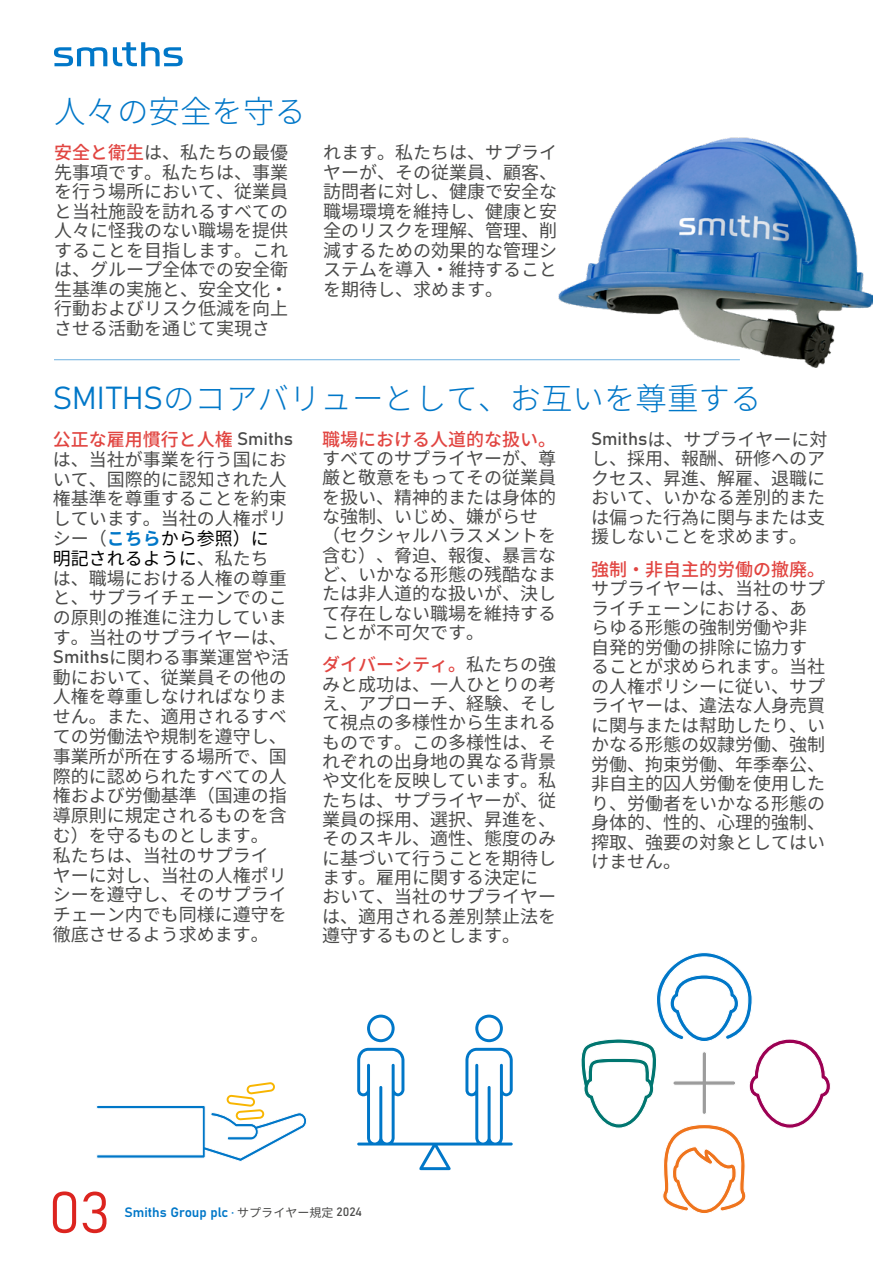
<style>
.page{position:relative;width:893px;height:1263px;background:#fff}
.page>*{position:absolute;margin:0;border:0;box-sizing:border-box;transform-origin:0 0}
.t1{font:57.45px "Bahnschrift";color:#dc241f}
.t2{font:300 31.5px "Noto Sans CJ Kjp";color:#0077c8}
.t3{font:18px/19.5px "Noto Sans CJ Kjp";color:#4a4a49}
.t4{font:500 18px "Noto Sans CJ Kjp";color:#e14541}
.t5{font:13.5px "Bahnschrift";color:#0077c8}
.s1{font-weight:500;color:#e14541}
.s2{font-family:"Bahnschrift";font-weight:400}
.s3{font-family:"Bahnschrift"}
.s4{font-weight:700;color:#0077c8}
.s5{color:#000}
.s6{font-size:12px}
.s7{font-family:"Noto Sans CJ Kjp";font-size:12px;color:#4a4a49}
.s8{font-size:12px;color:#4a4a49}
</style>
<div class="page">
<svg style="left:54px;top:47px;width:53px;height:19px"></svg>
<svg style="left:113px;top:42px;width:70px;height:24px"></svg>
<hr style="left:54px;top:359px;width:686px;height:1px;background:#0077c8">
<img style="left:559px;top:137px;width:314px;height:231px">
<svg style="left:357px;top:1014px;width:156px;height:157px"></svg>
<svg style="left:581px;top:952px;width:250px;height:261px"></svg>
<svg style="left:96px;top:1082px;width:211px;height:80px"></svg>
<h2 class="t2" style="left:54px;top:94px;width:253px">人々の安全を守る</h2>
<p class="t3" style="left:54px;top:143px;width:235px;text-align:justify"><span class="s1">安全と衛生</span>は、私たちの最優先事項です。私たちは、事業を行う場所において、従業員と当社施設を訪れるすべての人々に怪我のない職場を提供することを目指します。これは、グループ全体での安全衛生基準の実施と、安全文化・行動およびリスク低減を向上させる活動を通じて実現さ</p>
<p class="t3" style="left:323px;top:143px;width:235px;text-align:justify">れます。私たちは、サプライヤーが、その従業員、顧客、訪問者に対し、健康で安全な職場環境を維持し、健康と安全のリスクを理解、管理、削減するための効果的な管理システムを導入・維持することを期待し、求めます。</p>
<h2 class="t2" style="left:53px;top:380px;width:710px"><span class="s2">SMITHS</span>のコアバリューとして、お互いを尊重する</h2>
<p class="t3" style="left:53px;top:430px;width:242px"><span class="s1">公正な雇用慣行と人権</span> <span class="s3">Smiths</span>は、当社が事業を行う国において、国際的に認知された人権基準を尊重することを約束しています。当社の人権ポリシー（<span class="s4">こちら</span><span class="s5">から参照）に<br>明記されるように</span>、私たち<br>は、職場における人権の尊重と、サプライチェーンでのこの原則の推進に注力しています。当社のサプライヤーは、<br><span class="s3">Smiths</span>に関わる事業運営や活動において、従業員その他の人権を尊重しなければなりません。また、適用されるすべての労働法や規制を遵守し、事業所が所在する場所で、国際的に認められたすべての人権および労働基準（国連の指導原則に規定されるものを含む）を守るものとします。<br>私たちは、当社のサプライ<br>ヤーに対し、当社の人権ポリシーを遵守し、そのサプライチェーン内でも同様に遵守を徹底させるよう求めます。</p>
<p class="t4" style="left:322px;top:429px;width:236px">職場における人道的な扱い。</p>
<p class="t3" style="left:322px;top:449px;width:236px">すべてのサプライヤーが、尊厳と敬意をもってその従業員を扱い、精神的または身体的な強制、いじめ、嫌がらせ（セクシャルハラスメントを含む）、脅迫、報復、暴言など、いかなる形態の残酷なまたは非人道的な扱いが、決して存在しない職場を維持することが不可欠です。</p>
<p class="t3" style="left:322px;top:655px;width:236px"><span class="s1">ダイバーシティ。</span>私たちの強みと成功は、一人ひとりの考え、アプローチ、経験、そして視点の多様性から生まれるものです。この多様性は、それぞれの出身地の異なる背景や文化を反映しています。私たちは、サプライヤーが、従業員の採用、選択、昇進を、そのスキル、適性、態度のみに基づいて行うことを期待します。雇用に関する決定において、当社のサプライヤーは、適用される差別禁止法を遵守するものとします。</p>
<p class="t3" style="left:591px;top:430px;width:238px"><span class="s3">Smiths</span>は、サプライヤーに対し、採用、報酬、研修へのアクセス、昇進、解雇、退職において、いかなる差別的または偏った行為に関与または支援しないことを求めます。</p>
<p class="t4" style="left:591px;top:559px;width:235px">強制・非自主的労働の撤廃。</p>
<p class="t3" style="left:591px;top:579px;width:235px">サプライヤーは、当社のサプライチェーンにおける、あらゆる形態の強制労働や非自発的労働の排除に協力することが求められます。当社の人権ポリシーに従い、サプライヤーは、違法な人身売買に関与または幇助したり、いかなる形態の奴隷労働、強制労働、拘束労働、年季奉公、非自主的囚人労働を使用したり、労働者をいかなる形態の身体的、性的、心理的強制、搾取、強要の対象としてはいけません。</p>
<h1 class="t1" style="left:49px;top:1169px;width:63px">03</h1>
<p class="t5" style="left:124px;top:1202px;width:239px">Smiths Group plc <span class="s6">·</span> <span class="s7">サプライヤー規定</span> <span class="s8">2024</span></p>
</div>
